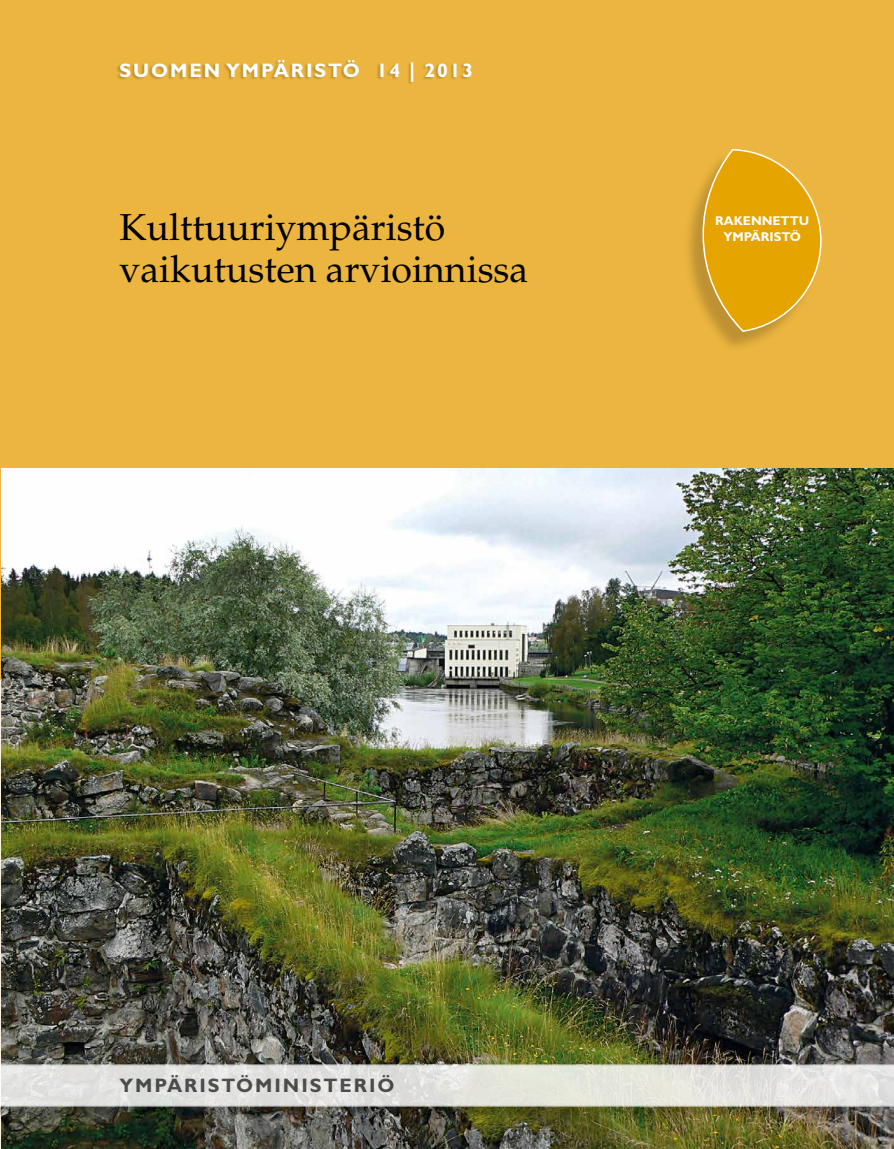
<style>
.page{position:relative;width:894px;height:1149px;background:#fff}
.page>*{position:absolute;margin:0;border:0;box-sizing:border-box;transform-origin:0 0}
.t1{font:37.5px/42px "Palatino LT Std";color:#000}
.t2{font:700 19.5px "Gill Sans Std";letter-spacing:.1em;color:#fff}
.t3{font:700 19.5px "Gill Sans Std";letter-spacing:.1em;color:#575756}
.t4{font:700 12.75px/16.5px "Gill Sans Std";color:#fff;text-align:center}
</style>
<div class="page">
<div style="left:1px;top:0;width:892px;height:1148px;background:#ecb53f"></div>
<hr style="left:0;top:0;width:1px;height:1148px;background:#ecb53f">
<hr style="left:0;top:680px;width:1px;height:468px;background:#fcf1de">
<div style="left:682px;top:153px;width:138px;height:200px;background:#000;opacity:.2"></div>
<svg style="left:701px;top:149px;width:121px;height:183px"></svg>
<img style="left:1px;top:468px;width:892px;height:680px">
<div style="left:116px;top:60px;width:355px;height:26px;background:#000;opacity:.2"></div>
<div style="left:0;top:1065px;width:893px;height:52px;background:#000;opacity:.2"></div>
<svg style="left:0;top:1063px;width:893px;height:43px;fill:#e3e3dd"></svg>
<p class="t2" style="left:119px;top:59px;width:355px">SUOMEN YMPÄRISTÖ 14 | 2013</p>
<p class="t1" style="left:119px;top:207px;width:410px">Kulttuuriympäristö vaikutusten arvioinnissa</p>
<p class="t4" style="left:715px;top:212px;width:96px">RAKENNETTU<br>YMPÄRISTÖ</p>
<p class="t3" style="left:119px;top:1073px;width:276px">YMPÄRISTÖMINISTERIÖ</p>
</div>
